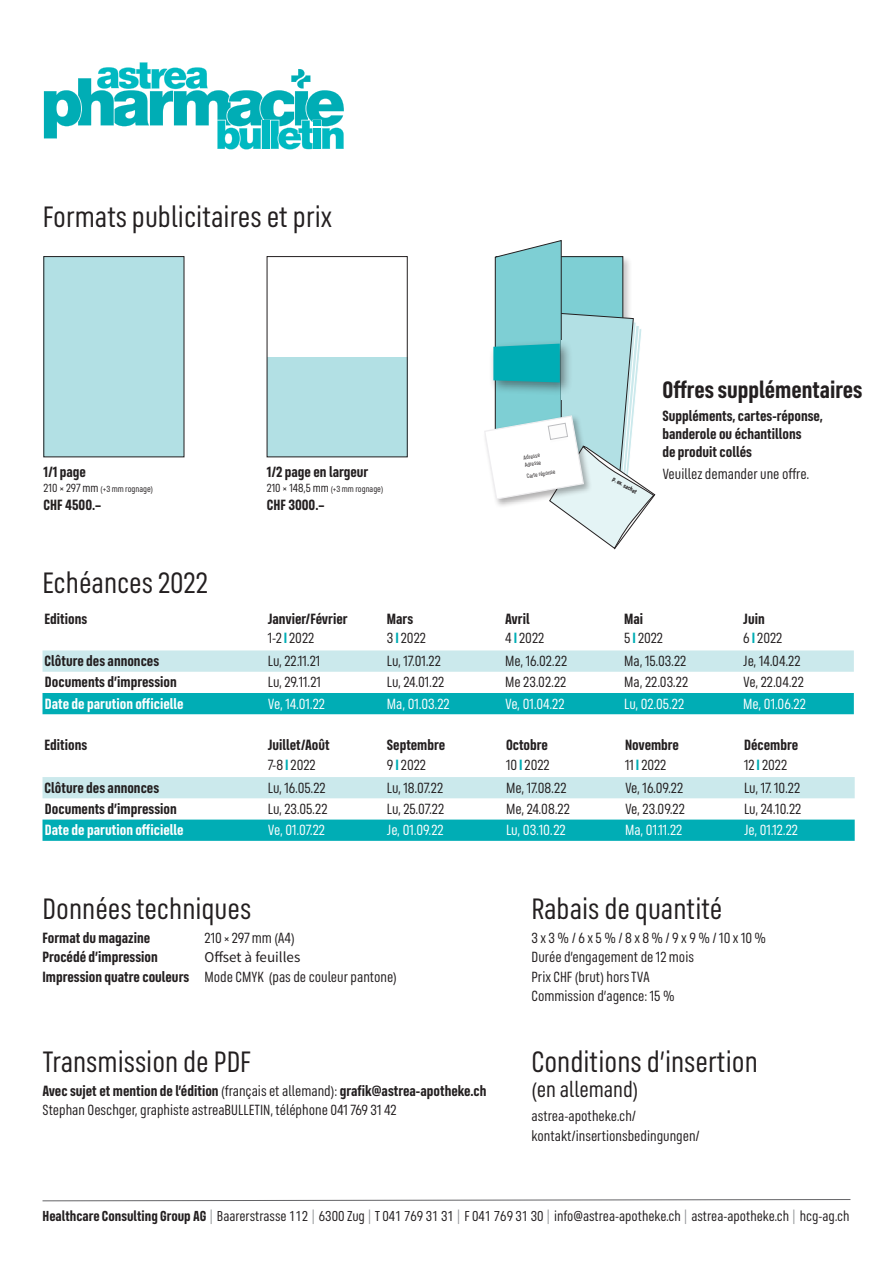
<style>
.page{position:relative;width:893px;height:1263px;background:#fff}
.page>*{position:absolute;margin:0;border:0;box-sizing:border-box;transform-origin:0 0}
.t1{font:30px "FS Industrie Cd";color:#231f20}
.t2{font:700 24px "FS Industrie Cd";color:#231f20}
.t3{font:22.5px "FS Industrie Cd";color:#231f20}
.t4{font:15px/19.5px "FS Industrie Cd";color:#231f20}
.t5{font:700 15px/19.5px "FS Industrie Cd";color:#231f20}
.t6{font:15px "FS Industrie Cd";color:#fff}
.t7{font:700 15px "FS Industrie Cd";color:#fff}
.t8{font:15px "Source Sans Pro";color:#231f20}
.t9{font:14.7px "FS Industrie Cd";color:#231f20}
.t10{font:9px "FS Industrie Cd";color:#231f20}
.t11{font:6px/7.4px "FS Industrie Cd";color:#231f20}
.t12{font:700 6px "FS Industrie Cd";color:#231f20}
.s1{font-size:12px}
.s2{font-weight:400}
.s3{color:#00adb5}
.s4{font-weight:700}
.s5{font-weight:700;color:#00adb5}
.s6{color:#939598}
</style>
<div class="page">
<div style="left:44px;top:257px;width:140px;height:200px;background:#b2e0e4"></div>
<div style="left:267px;top:357px;width:140px;height:100px;background:#b2e0e4"></div>
<svg style="left:43px;top:650px;width:811px;height:22px;background:#cce9ec"></svg>
<div style="left:43px;top:693px;width:811px;height:21px;background:#00adb5"></div>
<svg style="left:43px;top:798px;width:812px;height:1px"></svg>
<div style="left:43px;top:777px;width:812px;height:21px;background:#cbe9ec"></div>
<svg style="left:43px;top:819px;width:812px;height:22px;background:#08afb7"></svg>
<svg style="left:42px;top:1199px;width:809px;height:2px"></svg>
<svg style="left:44px;top:62px;width:300px;height:87px"></svg>
<svg style="left:484px;top:240px;width:171px;height:309px"></svg>
<h1 class="t1" style="left:43px;top:199px;width:291px">Formats publicitaires et prix</h1>
<p class="t5" style="left:44px;top:462px;width:44px">1/1 page</p>
<p class="t10" style="left:44px;top:483px;width:111px"><span class="s1">210 × 297 mm</span> (+3 mm rognage)</p>
<p class="t5" style="left:44px;top:495px;width:59px">CHF 4500.–</p>
<p class="t5" style="left:267px;top:462px;width:103px">1/2 page en largeur</p>
<p class="t10" style="left:267px;top:483px;width:118px"><span class="s1">210 × 148,5 mm</span> (+3 mm rognage)</p>
<p class="t5" style="left:267px;top:495px;width:59px">CHF 3000.–</p>
<p class="t11" style="left:523px;top:454px;width:18px;rotate:-10deg">Adresse<br>Adresse</p>
<p class="t11" style="left:526px;top:473px;width:31px;rotate:-10deg">Carte réponse</p>
<p class="t12" style="left:615px;top:475px;width:28px;rotate:31deg">p. ex. sachet</p>
<h2 class="t2" style="left:662px;top:375px;width:202px">Offres supplémentaires</h2>
<p class="t5" style="left:662px;top:406px;width:162px;line-height:18px">Suppléments, cartes-réponse, banderole ou échantillons<br>de produit collés</p>
<p class="t4" style="left:662px;top:464px;width:148px">Veuillez demander une offre.</p>
<h1 class="t1" style="left:43px;top:566px;width:167px">Echéances 2022</h1>
<p class="t5" style="left:45px;top:608px;width:44px">Editions</p>
<p class="t5" style="left:268px;top:608px;width:81px">Janvier/Février<br><span class="s2">1-2</span> <span class="s3">I</span> <span class="s2">2022</span></p>
<p class="t4" style="left:387px;top:609px;width:40px"><span class="s4">Mars<br></span>3 <span class="s5">I</span> 2022</p>
<p class="t5" style="left:505px;top:608px;width:41px">Avril<br><span class="s2">4</span> <span class="s3">I</span> <span class="s2">2022</span></p>
<p class="t4" style="left:624px;top:609px;width:40px"><span class="s4">Mai<br></span>5 <span class="s5">I</span> 2022</p>
<p class="t4" style="left:743px;top:609px;width:40px"><span class="s4">Juin<br></span>6 <span class="s5">I</span> 2022</p>
<p class="t5" style="left:45px;top:651px;width:116px">Clôture des annonces</p>
<p class="t4" style="left:268px;top:651px;width:54px">Lu, 22.11.21</p>
<p class="t4" style="left:387px;top:651px;width:55px">Lu, 17.01.22</p>
<p class="t4" style="left:505px;top:651px;width:63px">Me, 16.02.22</p>
<p class="t4" style="left:624px;top:651px;width:64px">Ma, 15.03.22</p>
<p class="t4" style="left:743px;top:651px;width:59px">Je, 14.04.22</p>
<p class="t5" style="left:45px;top:672px;width:133px">Documents d’impression</p>
<p class="t4" style="left:268px;top:673px;width:55px">Lu, 29.11.21</p>
<p class="t4" style="left:387px;top:673px;width:59px">Lu, 24.01.22</p>
<p class="t4" style="left:505px;top:673px;width:63px">Me 23.02.22</p>
<p class="t4" style="left:624px;top:673px;width:65px">Ma, 22.03.22</p>
<p class="t4" style="left:743px;top:673px;width:62px">Ve, 22.04.22</p>
<p class="t7" style="left:45px;top:694px;width:140px">Date de parution officielle</p>
<p class="t6" style="left:268px;top:695px;width:58px">Ve, 14.01.22</p>
<p class="t6" style="left:387px;top:695px;width:64px">Ma, 01.03.22</p>
<p class="t6" style="left:505px;top:695px;width:61px">Ve, 01.04.22</p>
<p class="t6" style="left:624px;top:695px;width:61px">Lu, 02.05.22</p>
<p class="t6" style="left:743px;top:695px;width:64px">Me, 01.06.22</p>
<p class="t5" style="left:45px;top:735px;width:44px">Editions</p>
<p class="t5" style="left:268px;top:735px;width:63px">Juillet/Août<br><span class="s2">7-8</span> <span class="s3">I</span> <span class="s2">2022</span></p>
<p class="t5" style="left:387px;top:735px;width:60px">Septembre<br><span class="s2">9</span> <span class="s3">I</span> <span class="s2">2022</span></p>
<p class="t5" style="left:506px;top:735px;width:45px">Octobre<br><span class="s2">10</span> <span class="s3">I</span> <span class="s2">2022</span></p>
<p class="t5" style="left:625px;top:735px;width:55px">Novembre<br><span class="s2">11</span> <span class="s3">I</span> <span class="s2">2022</span></p>
<p class="t5" style="left:744px;top:735px;width:56px">Décembre<br><span class="s2">12</span> <span class="s3">I</span> <span class="s2">2022</span></p>
<p class="t5" style="left:45px;top:778px;width:116px">Clôture des annonces</p>
<p class="t4" style="left:268px;top:778px;width:59px">Lu, 16.05.22</p>
<p class="t4" style="left:387px;top:778px;width:58px">Lu, 18.07.22</p>
<p class="t4" style="left:506px;top:778px;width:62px">Me, 17.08.22</p>
<p class="t4" style="left:625px;top:778px;width:60px">Ve, 16.09.22</p>
<p class="t4" style="left:744px;top:778px;width:58px">Lu, 17. 10.22</p>
<p class="t5" style="left:45px;top:799px;width:133px">Documents d’impression</p>
<p class="t4" style="left:268px;top:799px;width:61px">Lu, 23.05.22</p>
<p class="t4" style="left:387px;top:799px;width:59px">Lu, 25.07.22</p>
<p class="t4" style="left:506px;top:799px;width:65px">Me, 24.08.22</p>
<p class="t4" style="left:625px;top:799px;width:61px">Ve, 23.09.22</p>
<p class="t4" style="left:744px;top:799px;width:59px">Lu, 24.10.22</p>
<p class="t7" style="left:45px;top:821px;width:140px">Date de parution officielle</p>
<p class="t6" style="left:268px;top:821px;width:59px">Ve, 01.07.22</p>
<p class="t6" style="left:387px;top:821px;width:58px">Je, 01.09.22</p>
<p class="t6" style="left:506px;top:821px;width:61px">Lu, 03.10.22</p>
<p class="t6" style="left:625px;top:821px;width:59px">Ma, 01.11.22</p>
<p class="t6" style="left:744px;top:821px;width:55px">Je, 01.12.22</p>
<h1 class="t1" style="left:43px;top:891px;width:210px">Données techniques</h1>
<p class="t5" style="left:43px;top:928px;width:109px">Format du magazine</p>
<p class="t4" style="left:205px;top:928px;width:92px">210 × 297 mm (A4)</p>
<p class="t5" style="left:43px;top:947px;width:117px">Procédé d’impression</p>
<p class="t8" style="left:205px;top:948px;width:97px">Offset à feuilles</p>
<p class="t4" style="left:43px;top:967px;width:356px"><span class="s4">Impression quatre couleurs</span> Mode CMYK (pas de couleur pantone)</p>
<h1 class="t1" style="left:43px;top:1044px;width:210px">Transmission de PDF</h1>
<p class="t4" style="left:43px;top:1081px;width:445px"><span class="s4">Avec sujet et mention de l’édition</span> (français et allemand): <span class="s4">grafik@astrea-apotheke.ch<br></span>Stephan Oeschger, graphiste astreaBULLETIN, téléphone 041 769 31 42</p>
<h1 class="t1" style="left:531px;top:891px;width:192px">Rabais de quantité</h1>
<p class="t4" style="left:531px;top:928px;width:236px">3 x 3 % / 6 x 5 % / 8 x 8 % / 9 x 9 % / 10 x 10 %<br>Durée d’engagement de 12 mois<br>Prix CHF (brut) hors TVA<br>Commission d’agence: 15 %</p>
<h1 class="t1" style="left:531px;top:1044px;width:228px">Conditions d’insertion</h1>
<h3 class="t3" style="left:531px;top:1077px;width:108px">(en allemand)</h3>
<p class="t4" style="left:531px;top:1106px;width:170px">astrea-apotheke.ch/ kontakt/insertionsbedingungen/</p>
<p class="t9" style="left:43px;top:1207px;width:808px"><span class="s4">Healthcare Consulting Group AG</span> <span class="s6">|</span> Baarerstrasse 112 <span class="s6">|</span> 6300 Zug <span class="s6">|</span> T 041 769 31 31 <span class="s6">|</span> F 041 769 31 30 <span class="s6">|</span> info@astrea-apotheke.ch <span class="s6">|</span> astrea-apotheke.ch <span class="s6">|</span> hcg-ag.ch</p>
</div>
